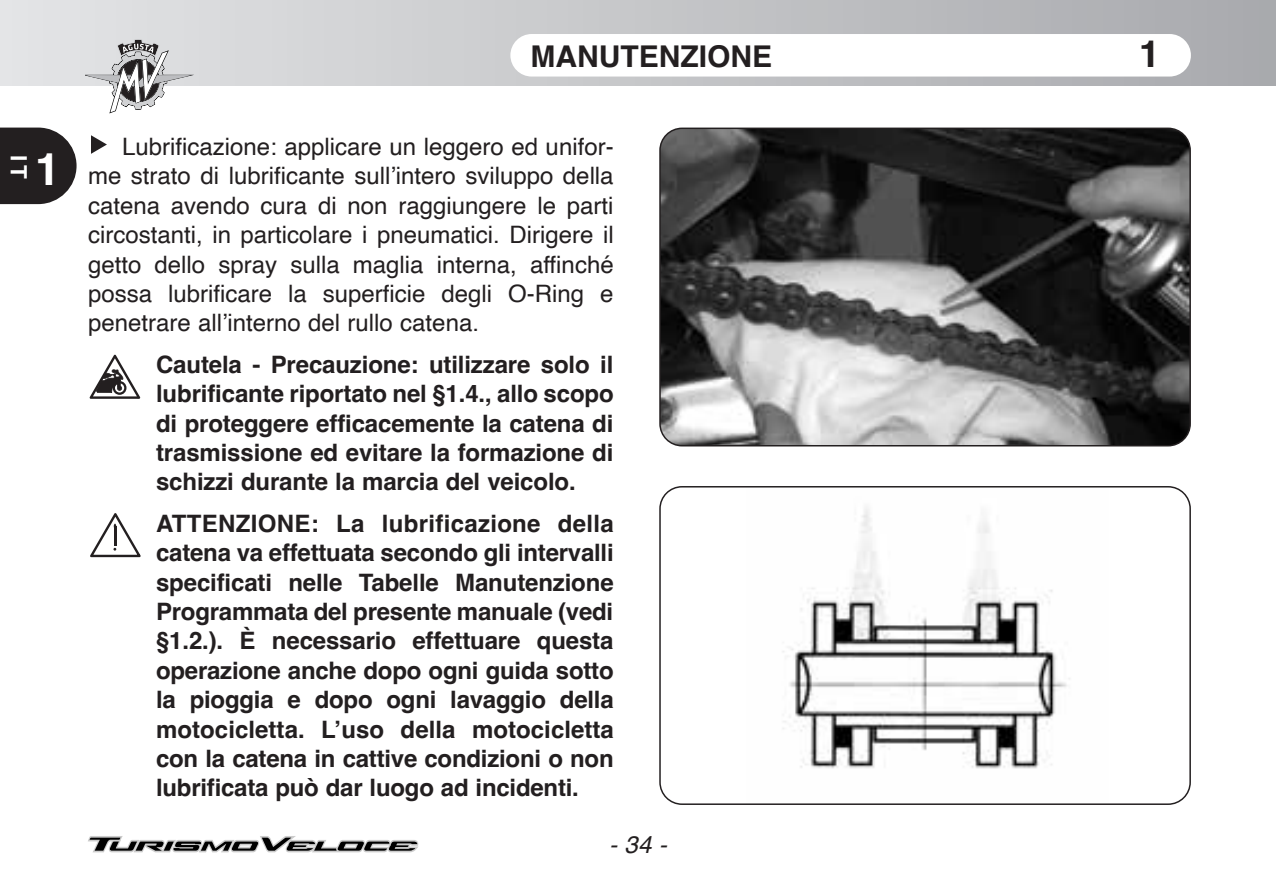
<style>
.page{position:relative;width:1276px;height:893px;background:#fff}
.page>*{position:absolute;margin:0;border:0;box-sizing:border-box;transform-origin:0 0}
.t1{font:700 45px "Helvetica";color:#fff}
.t2{font:700 37.5px "Helvetica";color:#231f20}
.t3{font:700 30px "Helvetica";color:#231f20}
.t4{font:700 24px/29.4px "Helvetica";letter-spacing:-.01em;color:#231f20;text-align:justify}
.t5{font:24px/29.4px "Helvetica";color:#231f20;text-align:justify}
.t6{font:italic 24px "Helvetica";color:#231f20}
.t7{font:700 22.5px "Helvetica";color:#fff}
</style>
<div class="page">
<svg style="left:0;top:128px;width:77px;height:76px;background:#3b3738"></svg>
<div style="left:0;top:0;width:1276px;height:85px;background:linear-gradient(to right,#e4e5e6,#a8a9ad)"></div>
<div style="left:510px;top:34px;width:681px;height:43px;background:#fff;border-radius:21px"></div>
<svg style="left:85px;top:39px;width:109px;height:74px"></svg>
<svg style="left:88px;top:836px;width:330px;height:16px"></svg>
<svg style="left:659px;top:128px;width:532px;height:318px;background:#5a5a5a"></svg>
<svg style="left:659px;top:486px;width:532px;height:319px"></svg>
<svg style="left:91px;top:135px;width:16px;height:19px"></svg>
<svg style="left:90px;top:513px;width:51px;height:44px"></svg>
<svg style="left:90px;top:355px;width:50px;height:44px"></svg>
<p class="t7" style="left:32px;top:155px;width:25px;rotate:90deg">IT</p>
<h1 class="t1" style="left:35px;top:142px;width:27px">1</h1>
<p class="t3" style="left:530px;top:38px;width:243px">MANUTENZIONE</p>
<h2 class="t2" style="left:1139px;top:31px;width:22px">1</h2>
<p class="t5" style="left:88px;top:133px;width:527px;text-indent:34px">Lubrificazione: applicare un leggero ed unifor&shy;me strato di lubrificante sull’intero sviluppo della catena avendo cura di non raggiungere le parti circostanti, in particolare i pneumatici. Dirigere il getto dello spray sulla maglia interna, affinché possa lubrificare la superficie degli O-Ring e penetrare all’interno del rullo catena.</p>
<p class="t4" style="left:156px;top:352px;width:459px">Cautela - Precauzione: utilizzare solo il lubrificante riportato nel §1.4., allo scopo di proteggere efficacemente la catena di trasmissione ed evitare la formazione di schizzi durante la marcia del veicolo.</p>
<p class="t4" style="left:156px;top:511px;width:459px">ATTENZIONE: La lubrificazione della catena va effettuata secondo gli intervalli specificati nelle Tabelle Manutenzione Programmata del presente manuale (vedi §1.2.). È necessario effettuare questa operazione anche dopo ogni guida sotto la pioggia e dopo ogni lavaggio della motocicletta. L’uso della motocicletta con la catena in cattive condizioni o non lubrificata può dar luogo ad incidenti.</p>
<p class="t6" style="left:609px;top:826px;width:59px">- 34 -</p>
</div>
